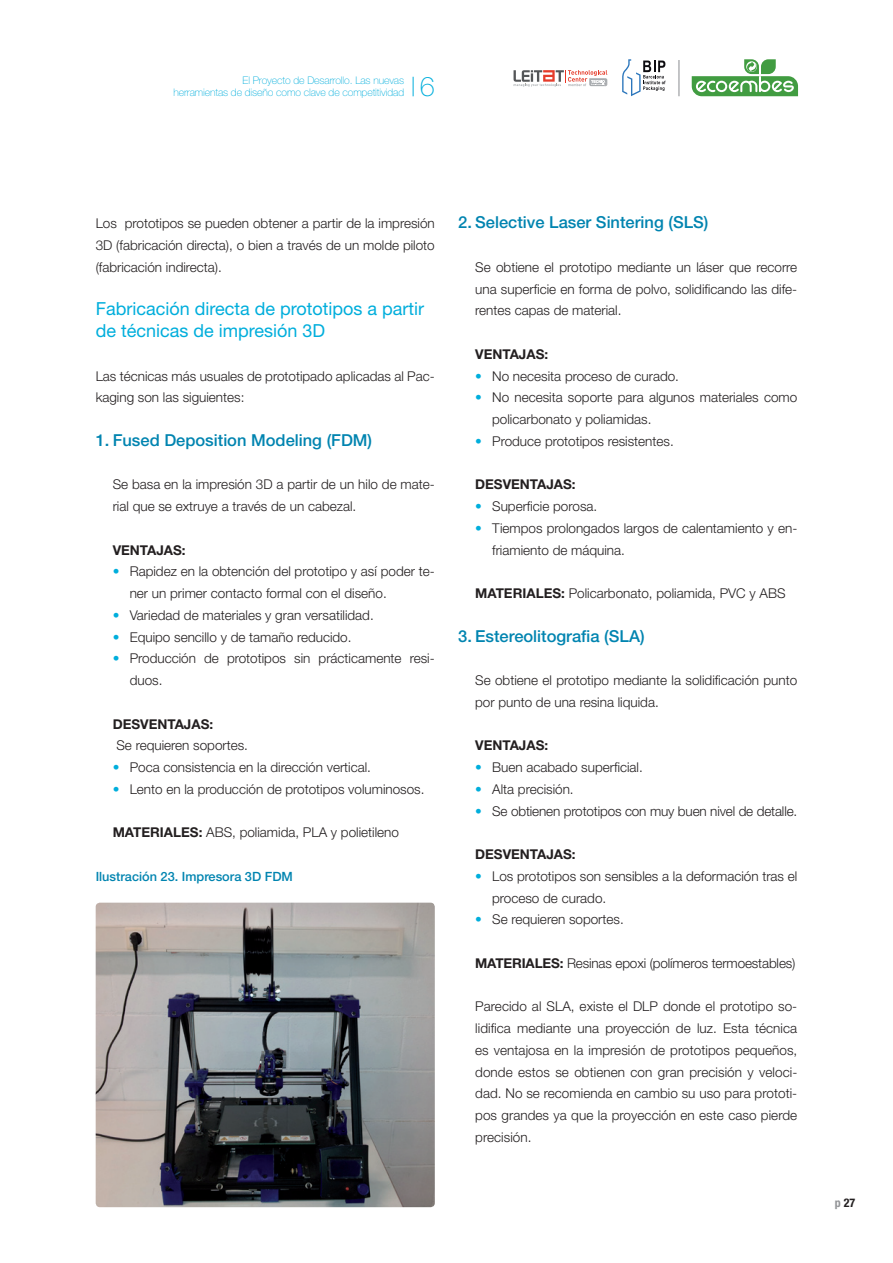
<style>
.page{position:relative;width:893px;height:1263px;background:#fff}
.page>*{position:absolute;margin:0;border:0;box-sizing:border-box;transform-origin:0 0}
.t1{font:100 27px "Helvetica Neue LT Std";color:#00aedc}
.t2{font:18px/21.8px "Helvetica Neue LT Std";color:#00aedc}
.t3{font:500 16.5px "Helvetica Neue LT Std";color:#0084b0}
.t4{font:300 13.5px/21.8px "Helvetica Neue LT Std";color:#231f20}
.t5{font:700 13.5px "Helvetica Neue LT Std";color:#231f20}
.t6{font:500 12.75px "Helvetica Neue LT Std";color:#0084b0}
.t7{font:700 condensed 12px "Helvetica Neue LT Std";color:#231f20}
.t8{font:100 10.5px/12px "Helvetica Neue LT Std";letter-spacing:-.01em;color:#00aedc;text-align:right}
.s1{color:#00aedc}
.s2{font-weight:700}
.s3{color:#939598}
</style>
<div class="page">
<hr style="left:679px;top:60px;width:1px;height:36px;background:#8a8c8f">
<svg style="left:513px;top:70px;width:95px;height:17px"></svg>
<svg style="left:622px;top:59px;width:44px;height:37px"></svg>
<svg style="left:692px;top:59px;width:106px;height:37px"></svg>
<img style="left:96px;top:903px;width:339px;height:304px">
<svg style="left:413px;top:77px;width:1px;height:19px"></svg>
<p class="t8" style="left:173px;top:74px;width:232px">El Proyecto de Desarrollo. Las nuevas<br>herramientas de diseño como clave de competitividad</p>
<h1 class="t1" style="left:420px;top:71px;width:17px">6</h1>
<p class="t4" style="left:96px;top:212px;width:341px;text-align:justify">Los prototipos se pueden obtener a partir de la impresión 3D (fabricación directa), o bien a través de un molde piloto (fabricación indirecta).</p>
<h2 class="t2" style="left:96px;top:298px;width:330px">Fabricación directa de prototipos a partir de técnicas de impresión 3D</h2>
<p class="t4" style="left:96px;top:365px;width:341px">Las técnicas más usuales de prototipado aplicadas al Pac&shy;kaging son las siguientes:</p>
<p class="t3" style="left:96px;top:430px;width:278px">1. Fused Deposition Modeling (FDM)</p>
<p class="t4" style="left:113px;top:473px;width:324px">Se basa en la impresión 3D a partir de un hilo de mate&shy;rial que se extruye a través de un cabezal.</p>
<p class="t5" style="left:113px;top:541px;width:75px">VENTAJAS:</p>
<p class="t4" style="left:130px;top:560px;width:307px;text-indent:-17px"><span class="s1">•</span> Rapidez en la obtención del prototipo y así poder te&shy;ner un primer contacto formal con el diseño.</p>
<p class="t4" style="left:113px;top:604px;width:263px"><span class="s1">•</span> Variedad de materiales y gran versatilidad.</p>
<p class="t4" style="left:113px;top:626px;width:240px"><span class="s1">•</span> Equipo sencillo y de tamaño reducido.</p>
<p class="t4" style="left:130px;top:647px;width:307px;text-indent:-17px"><span class="s1">•</span> Producción de prototipos sin prácticamente resi&shy;duos.</p>
<p class="t5" style="left:113px;top:715px;width:102px">DESVENTAJAS:</p>
<p class="t4" style="left:116px;top:734px;width:133px">Se requieren soportes.</p>
<p class="t4" style="left:113px;top:756px;width:260px"><span class="s1">•</span> Poca consistencia en la dirección vertical.</p>
<p class="t4" style="left:113px;top:778px;width:313px"><span class="s1">•</span> Lento en la producción de prototipos voluminosos.</p>
<p class="t4" style="left:113px;top:821px;width:288px"><span class="s2">MATERIALES:</span> ABS, poliamida, PLA y polietileno</p>
<p class="t6" style="left:96px;top:869px;width:199px">Ilustración 23. Impresora 3D FDM</p>
<p class="t3" style="left:458px;top:213px;width:252px">2. Selective Laser Sintering (SLS)</p>
<p class="t4" style="left:475px;top:256px;width:324px;text-align:justify">Se obtiene el prototipo mediante un láser que recorre una superficie en forma de polvo, solidificando las dife&shy;rentes capas de material.</p>
<p class="t5" style="left:475px;top:346px;width:75px">VENTAJAS:</p>
<p class="t4" style="left:475px;top:365px;width:205px"><span class="s1">•</span> No necesita proceso de curado.</p>
<p class="t4" style="left:492px;top:386px;width:307px;text-indent:-17px"><span class="s1">•</span> No necesita soporte para algunos materiales como policarbonato y poliamidas.</p>
<p class="t4" style="left:475px;top:430px;width:200px"><span class="s1">•</span> Produce prototipos resistentes.</p>
<p class="t5" style="left:475px;top:476px;width:102px">DESVENTAJAS:</p>
<p class="t4" style="left:475px;top:495px;width:124px"><span class="s1">•</span> Superficie porosa.</p>
<p class="t4" style="left:492px;top:517px;width:307px;text-indent:-17px"><span class="s1">•</span> Tiempos prolongados largos de calentamiento y en&shy;friamiento de máquina.</p>
<p class="t4" style="left:475px;top:582px;width:312px"><span class="s2">MATERIALES:</span> Policarbonato, poliamida, PVC y ABS</p>
<p class="t3" style="left:458px;top:626px;width:188px">3. Estereolitografia (SLA)</p>
<p class="t4" style="left:475px;top:669px;width:324px">Se obtiene el prototipo mediante la solidificación punto por punto de una resina liquida.</p>
<p class="t5" style="left:475px;top:737px;width:75px">VENTAJAS:</p>
<p class="t4" style="left:475px;top:756px;width:169px"><span class="s1">•</span> Buen acabado superficial.</p>
<p class="t4" style="left:475px;top:778px;width:100px"><span class="s1">•</span> Alta precisión.</p>
<p class="t4" style="left:475px;top:800px;width:324px"><span class="s1">•</span> Se obtienen prototipos con muy buen nivel de detalle.</p>
<p class="t5" style="left:475px;top:846px;width:102px">DESVENTAJAS:</p>
<p class="t4" style="left:492px;top:865px;width:307px;text-indent:-17px"><span class="s1">•</span> Los prototipos son sensibles a la deformación tras el proceso de curado.</p>
<p class="t4" style="left:475px;top:908px;width:150px"><span class="s1">•</span> Se requieren soportes.</p>
<p class="t4" style="left:475px;top:952px;width:322px"><span class="s2">MATERIALES:</span> Resinas epoxi (polímeros termoestables)</p>
<p class="t4" style="left:475px;top:995px;width:324px;text-align:justify">Parecido al SLA, existe el DLP donde el prototipo so&shy;lidifica mediante una proyección de luz. Esta técnica es ventajosa en la impresión de prototipos pequeños, donde estos se obtienen con gran precisión y veloci&shy;dad. No se recomienda en cambio su uso para prototi&shy;pos grandes ya que la proyección en este caso pierde precisión.</p>
<p class="t7" style="left:835px;top:1196px;width:22px"><span class="s3">p</span> 27</p>
</div>
